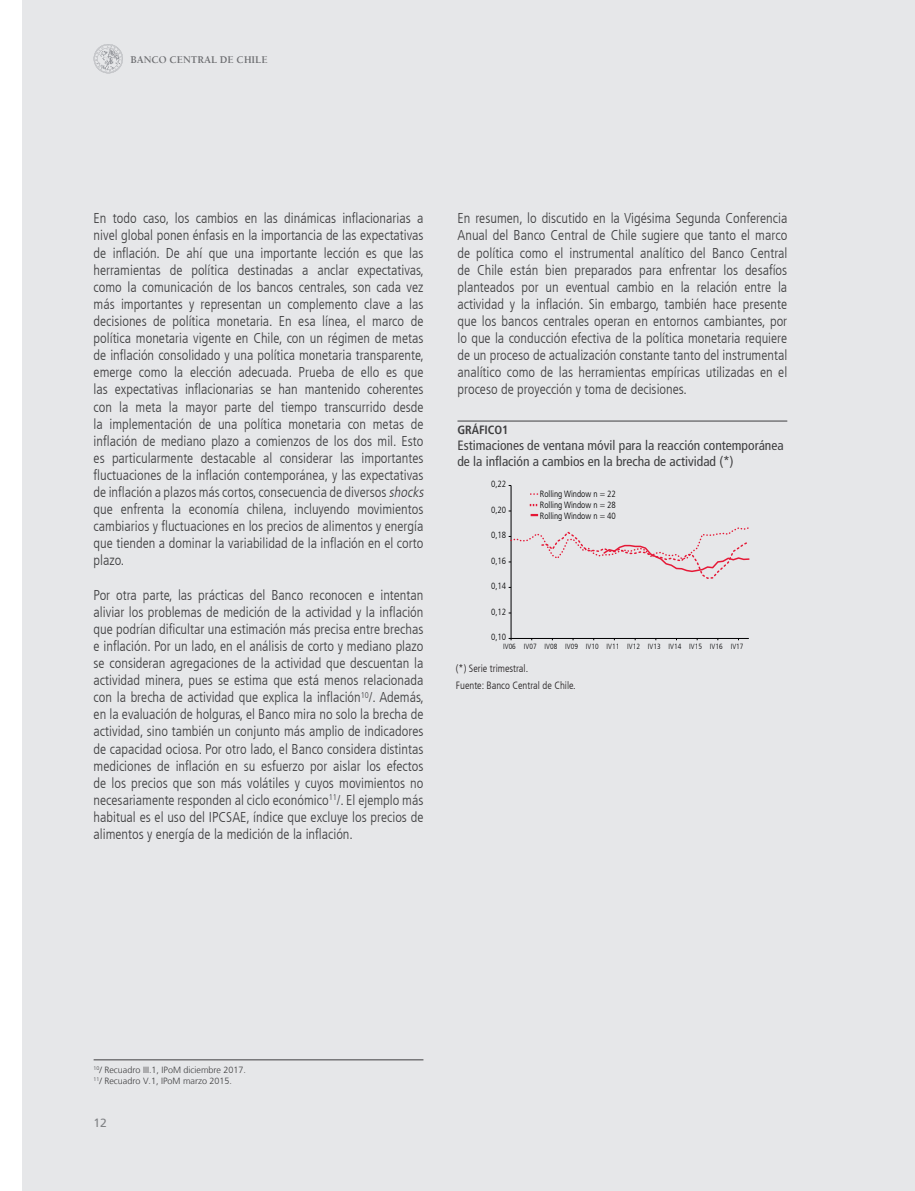
<style>
.page{position:relative;width:915px;height:1191px;background:#fff}
.page>*{position:absolute;margin:0;border:0;box-sizing:border-box;transform-origin:0 0}
.Texto_rec{font:300 condensed 14.25px/17.1px "Frutiger LT";color:#3e3e3f;text-align:justify}
.Titulo_Gráfico_o_tab{font:condensed 13.5px/16.2px "Frutiger LT";color:#3e3e3f}
.Gráfico_Y_Tabla{font:700 condensed 12px "Frutiger LT";letter-spacing:-.005em;color:#3e3e3f}
.t1{font:12px "Frutiger LT";color:#808285}
.Leyenda_grafico_y_ta{font:300 condensed 10.5px "Frutiger LT";color:#231f20}
.t2{font:700 10.5px "Berkeley LT";color:#6c6d70}
.t3{font:300 condensed 9px/10.6px "Frutiger LT";color:#000001;text-align:justify}
.pie_de_página{font:300 9px "Frutiger LT";color:#3e3e3f}
.t4{font:300 condensed 7.5px "Frutiger LT";color:#000001}
.s1{font-style:italic}
</style>
<div class="page">
<div style="left:22px;top:0;width:892px;height:1191px;background:#e6e7e9"></div>
<hr style="left:914px;top:0;width:1px;height:1191px;background:#e6e7e9">
<svg style="left:94px;top:44px;width:29px;height:29px"></svg>
<hr style="left:94px;top:1059px;width:329px;height:1px;background:#3e3e3f">
<hr style="left:457px;top:421px;width:330px;height:1px;background:#3e3e3f">
<svg style="left:530px;top:493px;width:8px;height:2px"></svg>
<svg style="left:530px;top:514px;width:8px;height:2px"></svg>
<svg style="left:529px;top:504px;width:8px;height:2px"></svg>
<hr style="left:510px;top:485px;width:1px;height:153px;background:#000001">
<hr style="left:511px;top:638px;width:237px;height:1px;background:#000001">
<svg style="left:508px;top:526px;width:242px;height:54px"></svg>
<p class="t2" style="left:130px;top:54px;width:139px">BANCO CENTRAL DE CHILE</p>
<p class="Texto_rec" style="left:94px;top:210px;width:334px;text-align:left">En todo caso, los cambios en las dinámicas inflacionarias a nivel global ponen énfasis en la importancia de las expectativas de inflación. De ahí que una importante lección es que las herramientas de política destinadas a anclar expectativas, como la comunicación de los bancos centrales, son cada vez más importantes y representan un complemento clave a las decisiones de política monetaria. En esa línea, el marco de política monetaria vigente en Chile, con un régimen de metas de inflación consolidado y una política monetaria transparente, emerge como la elección adecuada. Prueba de ello es que las expectativas inflacionarias se han mantenido coherentes con la meta la mayor parte del tiempo transcurrido desde la implementación de una política monetaria con metas de inflación de mediano plazo a comienzos de los dos mil. Esto es particularmente destacable al considerar las importantes fluctuaciones de la inflación contemporánea, y las expectativas de inflación a plazos más cortos, consecuencia de diversos <span class="s1">shocks </span>que enfrenta la economía chilena, incluyendo movimientos cambiarios y fluctuaciones en los precios de alimentos y energía que tienden a dominar la variabilidad de la inflación en el corto plazo.</p>
<p class="Texto_rec" style="left:94px;top:586px;width:332px">Por otra parte, las prácticas del Banco reconocen e intentan aliviar los problemas de medición de la actividad y la inflación que podrían dificultar una estimación más precisa entre brechas e inflación. Por un lado, en el análisis de corto y mediano plazo se consideran agregaciones de la actividad que descuentan la actividad minera, pues se estima que está menos relacionada con la brecha de actividad que explica la inflación<sup>10</sup>/. Además, en la evaluación de holguras, el Banco mira no solo la brecha de actividad, sino también un conjunto más amplio de indicadores de capacidad ociosa. Por otro lado, el Banco considera distintas mediciones de inflación en su esfuerzo por aislar los efectos de los precios que son más volátiles y cuyos movimientos no necesariamente responden al ciclo económico<sup>11</sup>/. El ejemplo más habitual es el uso del IPCSAE, índice que excluye los precios de alimentos y energía de la medición de la inflación.</p>
<p class="Texto_rec" style="left:457px;top:210px;width:331px">En resumen, lo discutido en la Vigésima Segunda Conferencia Anual del Banco Central de Chile sugiere que tanto el marco de política como el instrumental analítico del Banco Central de Chile están bien preparados para enfrentar los desafíos planteados por un eventual cambio en la relación entre la actividad y la inflación. Sin embargo, también hace presente que los bancos centrales operan en entornos cambiantes, por lo que la conducción efectiva de la política monetaria requiere de un proceso de actualización constante tanto del instrumental analítico como de las herramientas empíricas utilizadas en el proceso de proyección y toma de decisiones.</p>
<p class="Gráfico_Y_Tabla" style="left:457px;top:423px;width:52px">GRÁFICO1</p>
<p class="Titulo_Gráfico_o_tab" style="left:457px;top:437px;width:327px">Estimaciones de ventana móvil para la reacción contemporánea de la inflación a cambios en la brecha de actividad (*)</p>
<p class="t3" style="left:491px;top:479px;width:17px">0,22</p>
<p class="t3" style="left:491px;top:504px;width:17px">0,20</p>
<p class="t3" style="left:491px;top:530px;width:17px">0,18</p>
<p class="t3" style="left:491px;top:555px;width:17px">0,16</p>
<p class="t3" style="left:491px;top:581px;width:17px">0,14</p>
<p class="t3" style="left:491px;top:606px;width:17px">0,12</p>
<p class="t3" style="left:491px;top:632px;width:17px">0,10</p>
<p class="t3" style="left:539px;top:489px;width:78px">Rolling Window n = 22<br>Rolling Window n = 28<br>Rolling Window n = 40</p>
<p class="t4" style="left:503px;top:642px;width:242px">IV06 IV07 IV08 IV09 IV10 IV11 IV12 IV13 IV14 IV15 IV16 IV17</p>
<p class="Leyenda_grafico_y_ta" style="left:455px;top:663px;width:74px">(*) Serie trimestral.</p>
<p class="Leyenda_grafico_y_ta" style="left:455px;top:680px;width:121px">Fuente: Banco Central de Chile.</p>
<p class="pie_de_página" style="left:94px;top:1064px;width:154px"><sup>10</sup>/ Recuadro III.1, IPoM diciembre 2017.</p>
<p class="pie_de_página" style="left:94px;top:1075px;width:140px"><sup>11</sup>/ Recuadro V.1, IPoM marzo 2015.</p>
<p class="t1" style="left:94px;top:1116px;width:15px">12</p>
</div>
